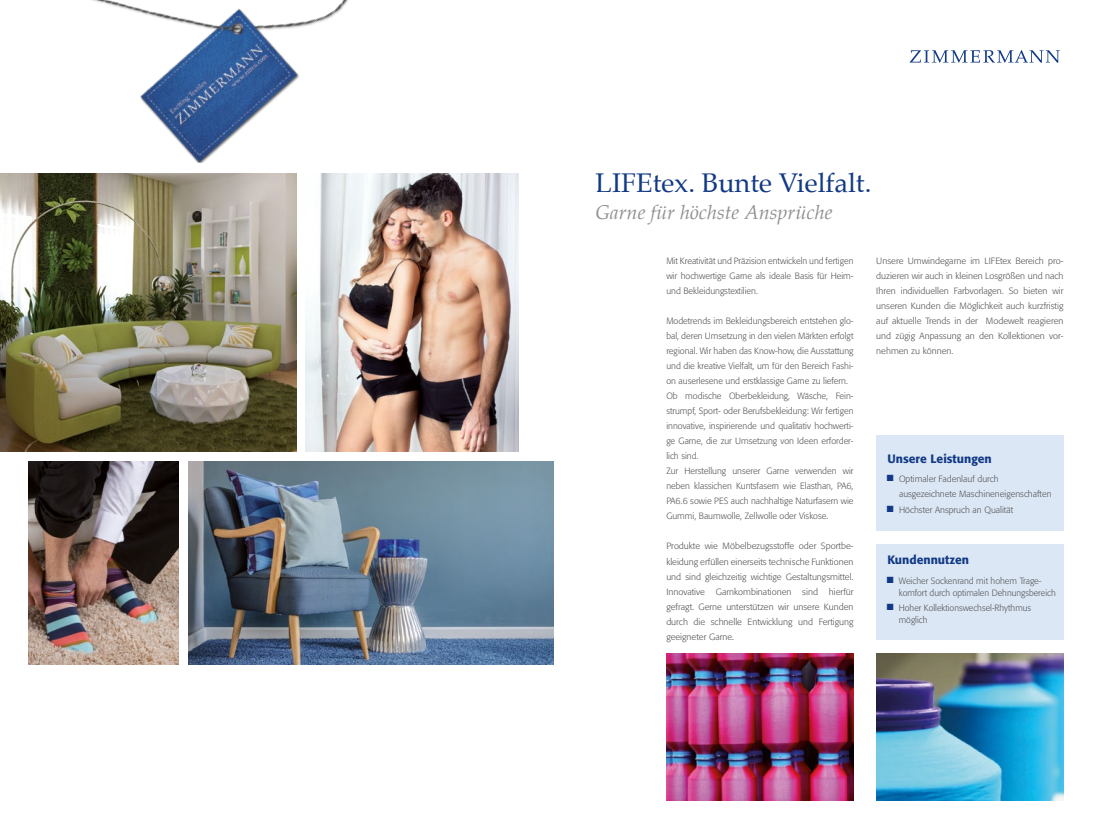
<style>
.page{position:relative;width:1106px;height:837px;background:#fff}
.page>*{position:absolute;margin:0;border:0;box-sizing:border-box;transform-origin:0 0}
.t1{font:27px "Palatino";color:#113984}
.t2{font:italic 20px "Palatino";color:#8f908f}
.t3{font:500 12px "Formata";color:#113984}
.t4{font:300 9px/15px "Formata";color:#565656}
.s1{color:#113984}
</style>
<div class="page">
<div style="left:876px;top:544px;width:187px;height:95px;background:#dce7f6"></div>
<img style="left:91px;top:0;width:258px;height:163px">
<img style="left:306px;top:173px;width:213px;height:278px">
<img style="left:0;top:173px;width:296px;height:278px">
<img style="left:188px;top:461px;width:365px;height:203px">
<img style="left:28px;top:461px;width:150px;height:203px">
<svg style="left:909px;top:50px;width:150px;height:13px"></svg>
<div style="left:876px;top:435px;width:187px;height:95px;background:#dce7f6"></div>
<img style="left:876px;top:653px;width:187px;height:146px">
<img style="left:666px;top:653px;width:187px;height:146px">
<h1 class="t1" style="left:595px;top:161px;width:277px">LIFEtex. Bunte Vielfalt.</h1>
<h2 class="t2" style="left:595px;top:196px;width:238px">Garne für höchste Ansprüche</h2>
<p class="t4" style="left:666px;top:253px;width:189px;text-align:justify">Mit Kreativität und Präzision entwickeln und fertigen wir hochwertige Garne als ideale Basis für Heim&shy;und Bekleidungstextilien.</p>
<p class="t4" style="left:666px;top:313px;width:189px">Modetrends im Bekleidungsbereich entstehen glo&shy;bal, deren Umsetzung in den vielen Märkten erfolgt regional. Wir haben das Know-how, die Ausstattung und die kreative Vielfalt, um für den Bereich Fashi&shy;on auserlesene und erstklassige Garne zu liefern.<br>Ob modische Oberbekleidung, Wäsche, Fein&shy;strumpf, Sport- oder Berufsbekleidung: Wir fertigen innovative, inspirierende und qualitativ hochwerti&shy;ge Garne, die zur Umsetzung von Ideen erforder&shy;lich sind.<br>Zur Herstellung unserer Garne verwenden wir neben klassichen Kuntsfasern wie Elasthan, PA6, PA6.6 sowie PES auch nachhaltige Naturfasern wie Gummi, Baumwolle, Zellwolle oder Viskose.</p>
<p class="t4" style="left:666px;top:538px;width:189px;text-align:justify">Produkte wie Möbelbezugsstoffe oder Sportbe&shy;kleidung erfüllen einerseits technische Funktionen und sind gleichzeitig wichtige Gestaltungsmittel.<br>Innovative Garnkombinationen sind hierfür gefragt. Gerne unterstützen wir unsere Kunden durch die schnelle Entwicklung und Fertigung geeigneter Garne.</p>
<p class="t4" style="left:876px;top:253px;width:189px;text-align:justify">Unsere Umwindegarne im LIFEtex Bereich pro&shy;duzieren wir auch in kleinen Losgrößen und nach Ihren individuellen Farbvorlagen. So bieten wir unseren Kunden die Möglichkeit auch kurzfristig auf aktuelle Trends in der Modewelt reagieren und zügig Anpassung an den Kollektionen vor&shy;nehmen zu können.</p>
<h3 class="t3" style="left:887px;top:451px;width:106px">Unsere Leistungen</h3>
<p class="t4" style="left:899px;top:471px;width:154px;text-indent:-12px"><span class="s1">■</span> Optimaler Fadenlauf durch ausgezeichnete Maschineneigenschaften</p>
<p class="t4" style="left:887px;top:502px;width:128px"><span class="s1">■</span> Höchster Anspruch an Qualität</p>
<h3 class="t3" style="left:887px;top:552px;width:83px">Kundennutzen</h3>
<p class="t4" style="left:898px;top:574px;width:158px;line-height:12px;text-indent:-12px"><span class="s1">■</span> Weicher Sockenrand mit hohem Trage&shy;komfort durch optimalen Dehnungsbereich</p>
<p class="t4" style="left:898px;top:601px;width:134px;line-height:12px;text-indent:-12px"><span class="s1">■</span> Hoher Kollektionswechsel-Rhythmus möglich</p>
</div>
